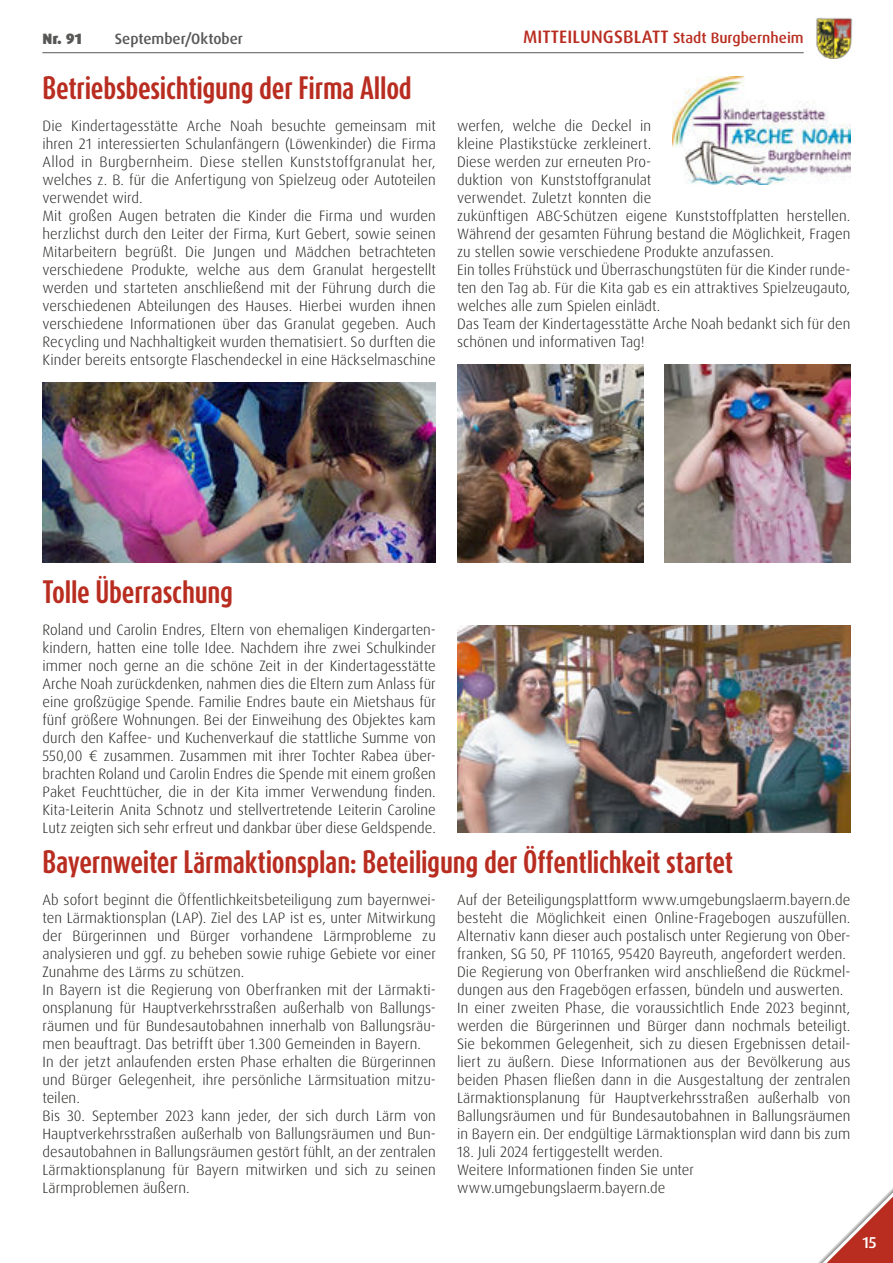
<style>
.page{position:relative;width:893px;height:1263px;background:#fff}
.page>*{position:absolute;margin:0;border:0;box-sizing:border-box;transform-origin:0 0}
.t1{font:700 27px "Dax Compact Pro";letter-spacing:-.01em;color:#b92d21}
.t2{font:500 15.75px "Dax Pro";color:#fff}
.t3{font:300 15px/18px "Dax Pro";letter-spacing:.005em;color:#1d1d1b}
.t4{font:500 15px "Dax Pro";color:#b92d21}
.t5{font:500 15px "Dax Pro";color:#575756}
.t6{font:900 15px "Dax Pro";color:#575756}
.s1{font-size:18px}
</style>
<div class="page">
<img style="left:816px;top:18px;width:37px;height:41px">
<hr style="left:42px;top:52px;width:762px;height:1px;background:#575756">
<svg style="left:818px;top:1188px;width:75px;height:75px"></svg>
<img style="left:672px;top:77px;width:178px;height:108px">
<img style="left:664px;top:365px;width:186px;height:198px">
<img style="left:457px;top:365px;width:186px;height:198px">
<img style="left:43px;top:383px;width:393px;height:180px">
<img style="left:457px;top:625px;width:393px;height:208px">
<p class="t4" style="left:523px;top:31px;width:282px"><span class="s1">MITTEILUNGSBLATT</span> Stadt Burgbernheim</p>
<p class="t6" style="left:43px;top:30px;width:41px">Nr. 91</p>
<p class="t5" style="left:115px;top:32px;width:130px">September/Oktober</p>
<h1 class="t1" style="left:43px;top:72px;width:371px">Betriebsbesichtigung der Firma Allod</h1>
<p class="t3" style="left:43px;top:117px;width:395px">Die Kindertagesstätte Arche Noah besuchte gemeinsam mit ihren 21 interessierten Schulanfängern (Löwenkinder) die Firma Allod in Burgbernheim. Diese stellen Kunststoffgranulat her, welches z. B. für die Anfertigung von Spielzeug oder Autoteilen verwendet wird.<br>Mit großen Augen betraten die Kinder die Firma und wurden herzlichst durch den Leiter der Firma, Kurt Gebert, sowie seinen Mitarbeitern begrüßt. Die Jungen und Mädchen betrachteten verschiedene Produkte, welche aus dem Granulat hergestellt werden und starteten anschließend mit der Führung durch die verschiedenen Abteilungen des Hauses. Hierbei wurden ihnen verschiedene Informationen über das Granulat gegeben. Auch Recycling und Nachhaltigkeit wurden thematisiert. So durften die Kinder bereits entsorgte Flaschendeckel in eine Häckselmaschine</p>
<p class="t3" style="left:457px;top:117px;width:395px">werfen, welche die Deckel in<br>kleine Plastikstücke zerkleinert.<br>Diese werden zur erneuten Pro-<br>duktion von Kunststoffgranulat<br>verwendet. Zuletzt konnten die<br>zukünftigen ABC-Schützen eigene Kunststoffplatten herstellen.<br>Während der gesamten Führung bestand die Möglichkeit, Fragen zu stellen sowie verschiedene Produkte anzufassen.<br>Ein tolles Frühstück und Überraschungstüten für die Kinder runde&shy;ten den Tag ab. Für die Kita gab es ein attraktives Spielzeugauto, welches alle zum Spielen einlädt.<br>Das Team der Kindertagesstätte Arche Noah bedankt sich für den schönen und informativen Tag!</p>
<h1 class="t1" style="left:43px;top:576px;width:192px">Tolle Überraschung</h1>
<p class="t3" style="left:43px;top:621px;width:395px;text-align:justify">Roland und Carolin Endres, Eltern von ehemaligen Kindergarten&shy;kindern, hatten eine tolle Idee. Nachdem ihre zwei Schulkinder immer noch gerne an die schöne Zeit in der Kindertagesstätte Arche Noah zurückdenken, nahmen dies die Eltern zum Anlass für eine großzügige Spende. Familie Endres baute ein Mietshaus für fünf größere Wohnungen. Bei der Einweihung des Objektes kam durch den Kaffee- und Kuchenverkauf die stattliche Summe von 550,00 € zusammen. Zusammen mit ihrer Tochter Rabea über&shy;brachten Roland und Carolin Endres die Spende mit einem großen Paket Feuchttücher, die in der Kita immer Verwendung finden.<br>Kita-Leiterin Anita Schnotz und stellvertretende Leiterin Caroline Lutz zeigten sich sehr erfreut und dankbar über diese Geldspende.</p>
<h1 class="t1" style="left:43px;top:846px;width:692px">Bayernweiter Lärmaktionsplan: Beteiligung der Öffentlichkeit startet</h1>
<p class="t3" style="left:43px;top:891px;width:395px">Ab sofort beginnt die Öffentlichkeitsbeteiligung zum bayernwei&shy;ten Lärmaktionsplan (LAP). Ziel des LAP ist es, unter Mitwirkung der Bürgerinnen und Bürger vorhandene Lärmprobleme zu analysieren und ggf. zu beheben sowie ruhige Gebiete vor einer Zunahme des Lärms zu schützen.<br>In Bayern ist die Regierung von Oberfranken mit der Lärmakti&shy;onsplanung für Hauptverkehrsstraßen außerhalb von Ballungs&shy;räumen und für Bundesautobahnen innerhalb von Ballungsräu&shy;men beauftragt. Das betrifft über 1.300 Gemeinden in Bayern.<br>In der jetzt anlaufenden ersten Phase erhalten die Bürgerinnen und Bürger Gelegenheit, ihre persönliche Lärmsituation mitzu&shy;teilen.<br>Bis 30. September 2023 kann jeder, der sich durch Lärm von Hauptverkehrsstraßen außerhalb von Ballungsräumen und Bun&shy;desautobahnen in Ballungsräumen gestört fühlt, an der zentralen Lärmaktionsplanung für Bayern mitwirken und sich zu seinen Lärmproblemen äußern.</p>
<p class="t3" style="left:457px;top:891px;width:395px">Auf der Beteiligungsplattform www.umgebungslaerm.bayern.de besteht die Möglichkeit einen Online-Fragebogen auszufüllen.<br>Alternativ kann dieser auch postalisch unter Regierung von Ober&shy;franken, SG 50, PF 110165, 95420 Bayreuth, angefordert werden.<br>Die Regierung von Oberfranken wird anschließend die Rückmel&shy;dungen aus den Fragebögen erfassen, bündeln und auswerten.<br>In einer zweiten Phase, die voraussichtlich Ende 2023 beginnt, werden die Bürgerinnen und Bürger dann nochmals beteiligt.<br>Sie bekommen Gelegenheit, sich zu diesen Ergebnissen detail&shy;liert zu äußern. Diese Informationen aus der Bevölkerung aus beiden Phasen fließen dann in die Ausgestaltung der zentralen Lärmaktionsplanung für Hauptverkehrsstraßen außerhalb von Ballungsräumen und für Bundesautobahnen in Ballungsräumen in Bayern ein. Der endgültige Lärmaktionsplan wird dann bis zum</p>
<p class="t3" style="left:457px;top:1143px;width:238px">18. Juli 2024 fertiggestellt werden.<br>Weitere Informationen finden Sie unter www.umgebungslaerm.bayern.de</p>
<p class="t2" style="left:862px;top:1235px;width:16px">15</p>
</div>
